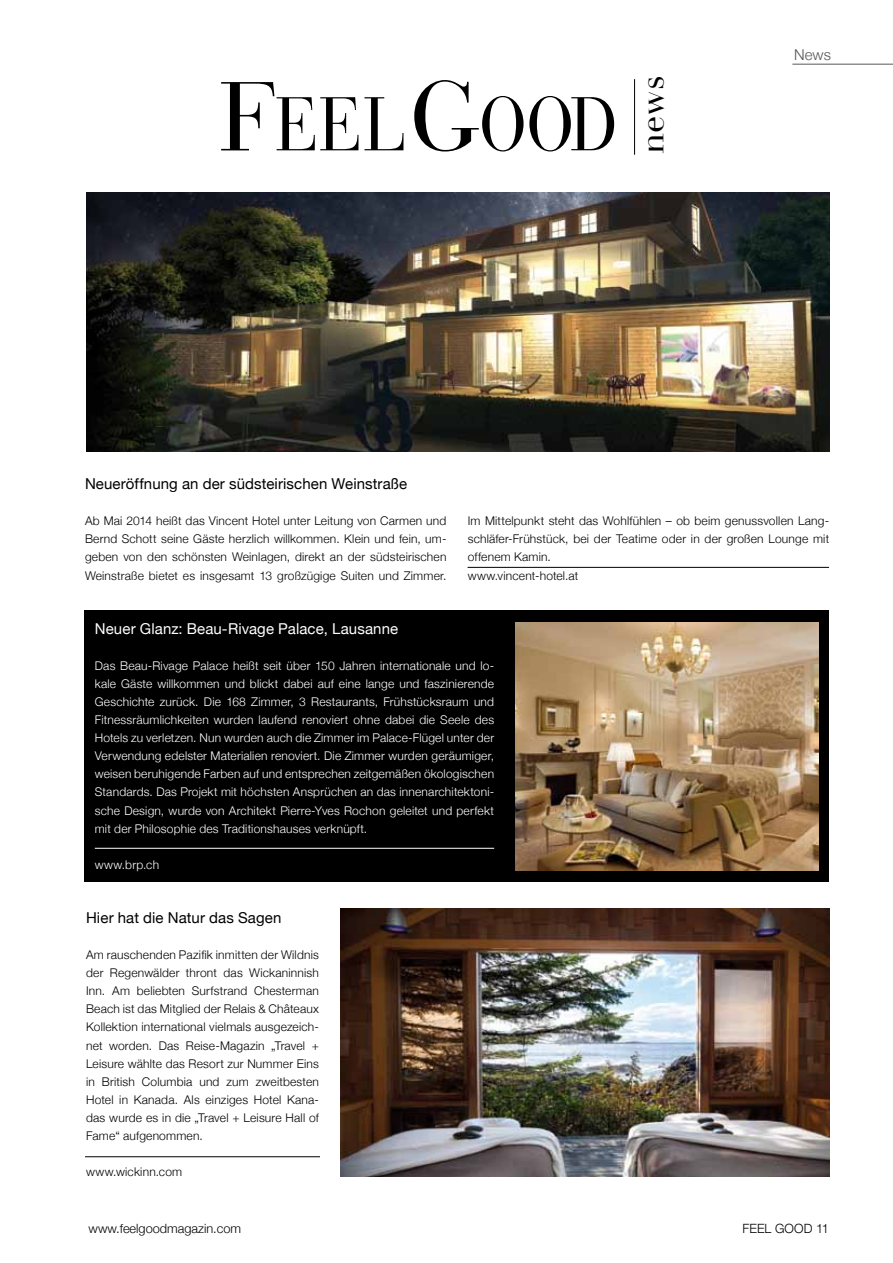
<style>
.page{position:relative;width:893px;height:1263px;background:#fff}
.page>*{position:absolute;margin:0;border:0;box-sizing:border-box;transform-origin:0 0}
.t1{font:34.5px "Didot";color:#000}
.t2{font:15px "Helvetica Neue";letter-spacing:.005em;color:#000}
.t3{font:15px "Helvetica Neue";letter-spacing:.005em;color:#fff}
.t4{font:300 15px "Helvetica Neue";color:#58585a}
.t5{font:300 12.75px "Helvetica Neue";color:#000}
.t6{font:300 12px/18px "Helvetica Neue";letter-spacing:.015em;color:#000;text-align:justify}
.t7{font:300 12px/18px "Helvetica Neue";letter-spacing:.015em;color:#fff;text-align:justify}
</style>
<div class="page">
<hr style="left:792px;top:64px;width:101px;height:1px;background:#58585a">
<svg style="left:221px;top:82px;width:137px;height:68px"></svg>
<svg style="left:364px;top:97px;width:39px;height:53px"></svg>
<svg style="left:414px;top:80px;width:200px;height:71px"></svg>
<hr style="left:634px;top:79px;width:1px;height:76px;background:#000">
<div style="left:85px;top:610px;width:744px;height:272px;background:#000"></div>
<img style="left:515px;top:623px;width:303px;height:247px">
<hr style="left:95px;top:848px;width:399px;height:1px;background:#fff">
<hr style="left:468px;top:567px;width:361px;height:1px;background:#000">
<img style="left:340px;top:908px;width:489px;height:268px">
<img style="left:86px;top:193px;width:743px;height:259px">
<hr style="left:85px;top:1156px;width:235px;height:1px;background:#000">
<h1 class="t1" style="left:631px;top:154px;width:80px;rotate:-90deg">news</h1>
<p class="t4" style="left:794px;top:45px;width:38px">News</p>
<p class="t2" style="left:85px;top:475px;width:324px">Neueröffnung an der südsteirischen Weinstraße</p>
<p class="t6" style="left:85px;top:512px;width:363px">Ab Mai 2014 heißt das Vincent Hotel unter Leitung von Carmen und Bernd Schott seine Gäste herzlich willkommen. Klein und fein, um&shy;geben von den schönsten Weinlagen, direkt an der südsteirischen Weinstraße bietet es insgesamt 13 großzügige Suiten und Zimmer.</p>
<p class="t6" style="left:468px;top:512px;width:363px;text-align:left">Im Mittelpunkt steht das Wohlfühlen – ob beim genussvollen Lang&shy;schläfer-Frühstück, bei der Teatime oder in der großen Lounge mit offenem Kamin.<br>www.vincent-hotel.at</p>
<p class="t3" style="left:95px;top:619px;width:305px">Neuer Glanz: Beau-Rivage Palace, Lausanne</p>
<p class="t7" style="left:95px;top:656px;width:401px">Das Beau-Rivage Palace heißt seit über 150 Jahren internationale und lo&shy;kale Gäste willkommen und blickt dabei auf eine lange und faszinierende Geschichte zurück. Die 168 Zimmer, 3 Restaurants, Frühstücksraum und Fitnessräumlichkeiten wurden laufend renoviert ohne dabei die Seele des Hotels zu verletzen. Nun wurden auch die Zimmer im Palace-Flügel unter der Verwendung edelster Materialien renoviert. Die Zimmer wurden geräumiger, weisen beruhigende Farben auf und entsprechen zeitgemäßen ökologischen Standards. Das Projekt mit höchsten Ansprüchen an das innenarchitektoni&shy;sche Design, wurde von Architekt Pierre-Yves Rochon geleitet und perfekt mit der Philosophie des Traditionshauses verknüpft.</p>
<p class="t7" style="left:95px;top:855px;width:66px">www.brp.ch</p>
<p class="t2" style="left:86px;top:909px;width:197px">Hier hat die Natur das Sagen</p>
<p class="t6" style="left:86px;top:946px;width:234px">Am rauschenden Pazifik inmitten der Wildnis der Regenwälder thront das Wickaninnish Inn. Am beliebten Surfstrand Chesterman Beach ist das Mitglied der Relais &amp; Châteaux Kollektion international vielmals ausgezeich&shy;net worden. Das Reise-Magazin „Travel + Leisure wählte das Resort zur Nummer Eins in British Columbia und zum zweitbesten Hotel in Kanada. Als einziges Hotel Kana&shy;das wurde es in die „Travel + Leisure Hall of Fame“ aufgenommen.</p>
<p class="t6" style="left:86px;top:1162px;width:98px">www.wickinn.com</p>
<p class="t5" style="left:89px;top:1220px;width:154px">www.feelgoodmagazin.com</p>
<p class="t5" style="left:742px;top:1220px;width:88px">FEEL GOOD 11</p>
</div>
